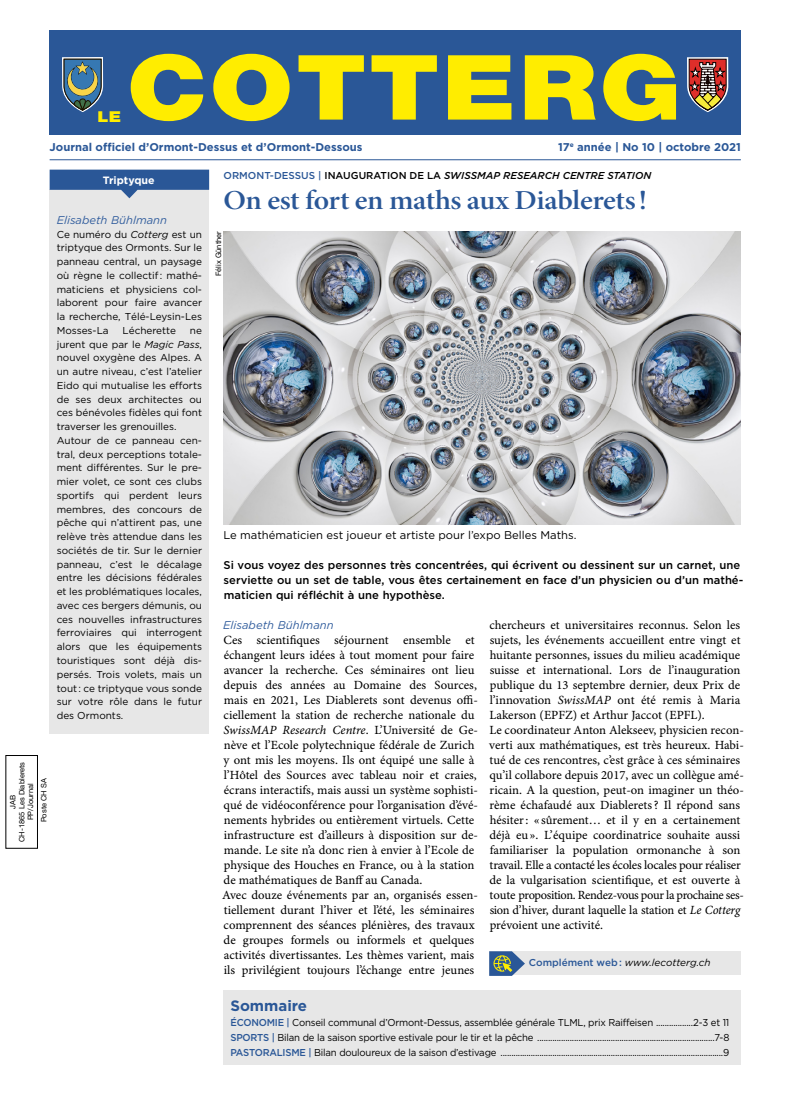
<style>
.page{position:relative;width:787px;height:1106px;background:#fff}
.page>*{position:absolute;margin:0;border:0;box-sizing:border-box;transform-origin:0 0}
.t1{font:900 90px "Helvetica Neue LT Std";letter-spacing:.025em;color:#ffed00;scale:1.17 1}
.t2{font:27.5px "Minion Pro Semibold Subh";letter-spacing:-.015em;color:#2a5797;scale:1.1 1}
.t3{font:700 15px "Gotham";color:#2a5797}
.t4{font:900 15px "Helvetica Neue LT Std";color:#ffed00;scale:1.17 1}
.t5{font:12.5px/15px "Minion Pro Capt";letter-spacing:-.005em;color:#000}
.t6{font:12.5px "Minion Pro It Capt";letter-spacing:-.005em;color:#000}
.t7{font:500 11.25px/15px "Gotham";color:#000}
.t8{font:700 11.25px "Gotham";color:#2a5797}
.t9{font:11.25px "Gotham";color:#000}
.t10{font:italic 11.25px "Gotham";color:#315d9d}
.t11{font:700 10.62px "Gotham";color:#fff}
.t12{font:10px/13.8px "Gotham";color:#000;text-align:justify}
.t13{font:10px/15px "Gotham";color:#000;text-align:justify;scale:.96 1}
.t14{font:italic 500 10px "Gotham";color:#000}
.t15{font:italic 10px "Gotham";color:#000}
.t16{font:7.5px/9px "Helvetica Neue LT Std";color:#000;text-align:center}
.s1{font-style:italic}
.s2{font-style:normal;color:#2a5797}
.s3{font-style:normal}
.s4{font-family:"Minion Pro Capt"}
.s5{font-family:"Minion Pro It Capt"}
.s6{font-weight:500;font-style:normal;color:#2a5797}
.s7{font-weight:500;color:#2a5797}
</style>
<div class="page">
<div style="left:489px;top:951px;width:252px;height:24px;background:#e7e7e7"></div>
<svg style="left:489px;top:951px;width:36px;height:24px"></svg>
<div style="left:50px;top:30px;width:691px;height:105px;background:#2a5797"></div>
<hr style="left:50px;top:159px;width:691px;height:1px;background:#2a5797">
<svg style="left:62px;top:57px;width:41px;height:55px;background:#5c7d8b"></svg>
<svg style="left:687px;top:57px;width:41px;height:55px;background:#91645c"></svg>
<div style="left:6px;top:755px;width:32px;height:93px;border:1px solid #000"></div>
<div style="left:50px;top:190px;width:159px;height:544px;background:#e7e7e7"></div>
<svg style="left:50px;top:170px;width:159px;height:28px"></svg>
<div style="left:223px;top:990px;width:518px;height:74px;background:#e7e7e7"></div>
<img style="left:223px;top:231px;width:518px;height:294px">
<h1 class="t1" style="left:127px;top:34px;width:475px">COTTERG</h1>
<p class="t8" style="left:558px;top:140px;width:184px">17<sup>e</sup> année | No 10 | octobre 2021</p>
<p class="t4" style="left:98px;top:108px;width:22px">LE</p>
<p class="t8" style="left:50px;top:140px;width:314px">Journal officiel d’Ormont-Dessus et d’Ormont-Dessous</p>
<p class="t11" style="left:103px;top:174px;width:53px">Triptyque</p>
<p class="t10" style="left:57px;top:213px;width:112px">Elisabeth Bühlmann</p>
<p class="t12" style="left:57px;top:227px;width:147px">Ce numéro du <span class="s1">Cotterg</span> est un triptyque des Ormonts. Sur le panneau central, un paysage où règne le collectif: mathé&shy;maticiens et physiciens col&shy;laborent pour faire avancer la recherche, Télé-Leysin-Les Mosses-La</p>
<p class="t12" style="left:123px;top:323px;width:55px">Lécherette</p>
<p class="t12" style="left:57px;top:323px;width:147px;text-align:left;text-indent:133px">ne jurent que par le <span class="s1">Magic Pass</span>, nouvel oxygène des Alpes. A un autre niveau, c’est l’atelier<br>Eido qui mutualise les efforts de ses deux architectes ou ces bénévoles fidèles qui font traverser les grenouilles.<br>Autour de ce panneau cen&shy;tral, deux perceptions totale&shy;ment différentes. Sur le pre&shy;mier volet, ce sont ces clubs sportifs qui perdent leurs membres, des concours de pêche qui n’attirent pas, une relève très attendue dans les sociétés de tir. Sur le dernier panneau, c’est le décalage entre les décisions fédérales et les problématiques locales, avec ces bergers démunis, ou ces nouvelles infrastructures ferroviaires qui interrogent alors que les équipements touristiques sont déjà dis&shy;persés. Trois volets, mais un tout : ce triptyque vous sonde sur votre rôle dans le futur des Ormonts.</p>
<p class="t16" style="left:8px;top:842px;width:81px;rotate:-90deg">JAB<br>CH-1865 Les Diablerets<br>PP/Journal</p>
<p class="t16" style="left:39px;top:822px;width:46px;rotate:-90deg">Poste CH SA</p>
<p class="t14" style="left:223px;top:169px;width:429px"><span class="s2">ORMONT-DESSUS |</span> <span class="s3">INAUGURATION DE LA</span> SWISSMAP RESEARCH CENTRE STATION</p>
<h2 class="t2" style="left:223px;top:183px;width:387px">On est fort en maths aux Diablerets!</h2>
<p class="t16" style="left:214px;top:276px;width:46px;rotate:-90deg">Félix Günther</p>
<p class="t9" style="left:223px;top:528px;width:355px">Le mathématicien est joueur et artiste pour l’expo Belles Maths.</p>
<p class="t7" style="left:223px;top:557px;width:521px">Si vous voyez des personnes très concentrées, qui écrivent ou dessinent sur un carnet, une serviette ou un set de table, vous êtes certainement en face d’un physicien ou d’un mathé&shy;maticien qui réfléchit à une hypothèse.</p>
<p class="t10" style="left:223px;top:618px;width:112px">Elisabeth Bühlmann</p>
<p class="t5" style="left:223px;top:633px;width:256px">Ces scientifiques séjournent ensemble et échangent leurs idées à tout moment pour faire avancer la recherche. Ces séminaires ont lieu depuis des années au Domaine des Sources, mais en 2021, Les Diablerets sont devenus offi&shy;ciellement la station de recherche nationale du</p>
<p class="t6" style="left:223px;top:722px;width:256px">SwissMAP Research Centre<span class="s4">. L’Université de Ge-</span></p>
<p class="t5" style="left:222px;top:738px;width:257px">nève et l’Ecole polytechnique fédérale de Zurich y ont mis les moyens. Ils ont équipé une salle à l’Hôtel des Sources avec tableau noir et craies, écrans interactifs, mais aussi un système sophisti&shy;qué de vidéoconférence pour l’organisation d’évé&shy;nements hybrides ou entièrement virtuels. Cette infrastructure est d’ailleurs à disposition sur de&shy;mande. Le site n’a donc rien à envier à l’Ecole de physique des Houches en France, ou à la station de mathématiques de Banff au Canada.<br>Avec douze événements par an, organisés essen&shy;tiellement durant l’hiver et l’été, les séminaires comprennent des séances plénières, des travaux de groupes formels ou informels et quelques activités divertissantes. Les thèmes varient, mais ils privilégient toujours l’échange entre jeunes</p>
<p class="t5" style="left:489px;top:618px;width:256px">chercheurs et universitaires reconnus. Selon les sujets, les événements accueillent entre vingt et huitante personnes, issues du milieu académique suisse et international. Lors de l’inauguration publique du 13 septembre dernier, deux Prix de l’innovation <span class="s5">SwissMAP</span> ont été remis à Maria Lakerson (EPFZ) et Arthur Jaccot (EPFL).<br>Le coordinateur Anton Alekseev, physicien recon&shy;verti aux mathématiques, est très heureux. Habi&shy;tué de ces rencontres, c’est grâce à ces séminaires qu’il collabore depuis 2017, avec un collègue amé&shy;ricain. A la question, peut-on imaginer un théo&shy;rème échafaudé aux Diablerets? Il répond sans hésiter: « sûrement… et il y en a certainement déjà eu». L’équipe coordinatrice souhaite aussi familiariser la population ormonanche à son travail. Elle a contacté les écoles locales pour réaliser de la vulgarisation scientifique, et est ouverte à toute proposition. Rendez-vous pour la prochaine ses&shy;sion d’hiver, durant laquelle la station et <span class="s5">Le Cotterg </span>prévoient une activité.</p>
<p class="t15" style="left:529px;top:956px;width:183px"><span class="s6">Complément web :</span> www.lecotterg.ch</p>
<p class="t3" style="left:230px;top:997px;width:78px">Sommaire</p>
<p class="t13" style="left:230px;top:1014px;width:521px"><span class="s7">ÉCONOMIE |</span> Conseil communal d’Ormont-Dessus, assemblée générale TLML, prix Raiffeisen .................2-3 et 11<br><span class="s7">SPORTS |</span> Bilan de la saison sportive estivale pour le tir et la pêche ..................................................................................7-8<br><span class="s7">PASTORALISME |</span> Bilan douloureux de la saison d’estivage .......................................................................................................9</p>
</div>
